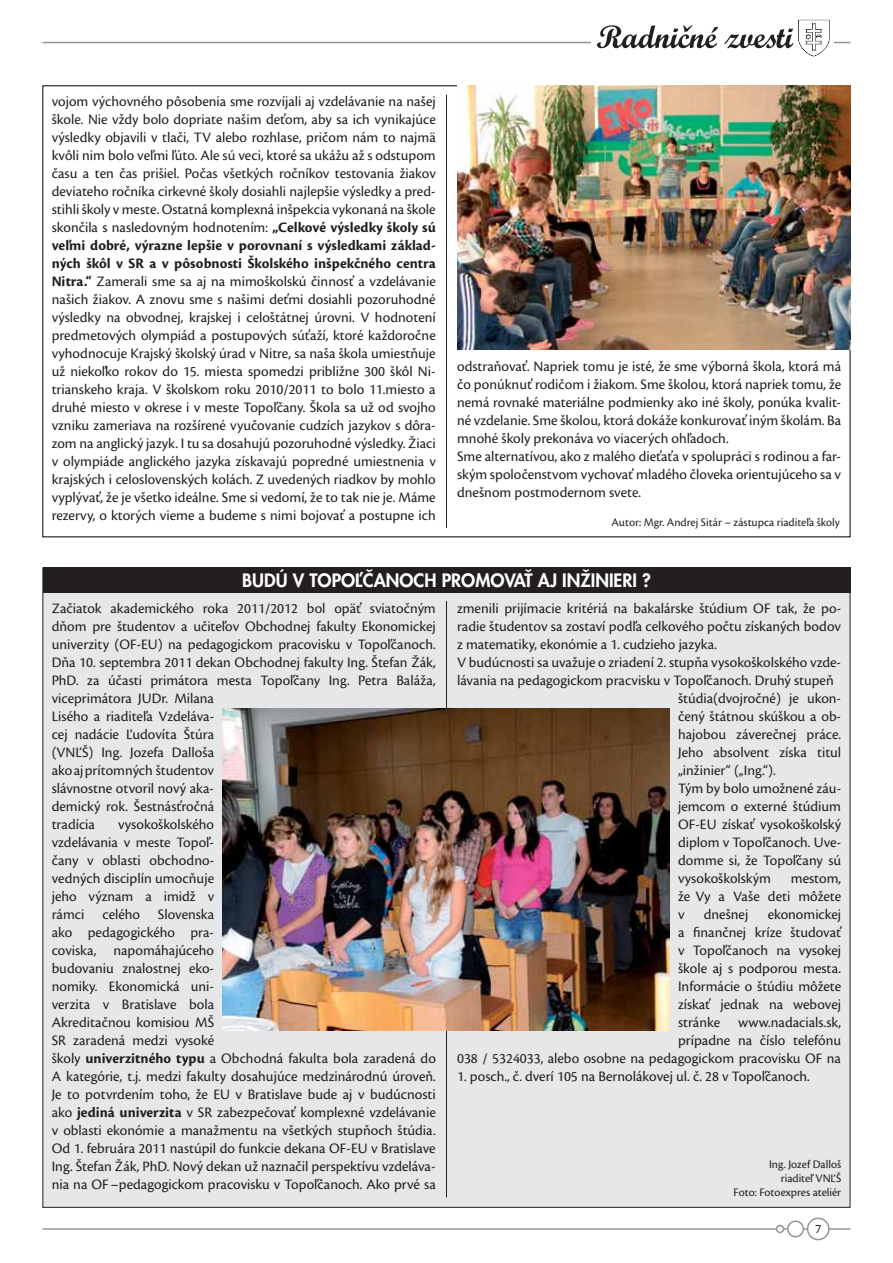
<style>
.page{position:relative;width:893px;height:1263px;background:#fff}
.page>*{position:absolute;margin:0;border:0;box-sizing:border-box;transform-origin:0 0}
.t1{font:800 18px "Futura CE";color:#fff}
.t2{font:15px/18px "Cronos Pro";color:#231f20}
.t3{font:13.5px "Cronos Pro";color:#231f20}
.t4{font:12px/14.4px "Cronos Pro";color:#231f20;text-align:right}
.s1{font-weight:700}
</style>
<div class="page">
<hr style="left:43px;top:1228px;width:807px;height:2px;background:#939598">
<hr style="left:43px;top:42px;width:807px;height:1px;background:#939598">
<div style="left:592px;top:35px;width:242px;height:15px;background:#fff"></div>
<div style="left:808px;top:1218px;width:21px;height:21px;background:#fff;border-radius:50%"></div>
<div style="left:807px;top:1217px;width:23px;height:23px;border:2px solid #939598;border-radius:50%"></div>
<div style="left:788px;top:1221px;width:15px;height:16px;background:#fff;border-radius:50%"></div>
<div style="left:787px;top:1220px;width:17px;height:17px;border:2px solid #939598;border-radius:50%"></div>
<div style="left:777px;top:1225px;width:7px;height:7px;background:#fff;border-radius:50%"></div>
<div style="left:776px;top:1225px;width:8px;height:8px;border:2px solid #939598;border-radius:50%"></div>
<svg style="left:597px;top:20px;width:233px;height:37px"></svg>
<div style="left:43px;top:568px;width:807px;height:639px;background:#e6e7e8"></div>
<div style="left:43px;top:567px;width:807px;height:26px;background:#231f20"></div>
<img style="left:457px;top:85px;width:393px;height:265px">
<hr style="left:446px;top:601px;width:1px;height:596px;background:#231f20">
<hr style="left:446px;top:95px;width:1px;height:433px;background:#231f20">
<img style="left:223px;top:708px;width:447px;height:323px">
<p class="t2" style="left:52px;top:94px;width:386px;text-align:justify">vojom výchovného pôsobenia sme rozvíjali aj vzdelávanie na našej škole. Nie vždy bolo dopriate našim deťom, aby sa ich vynikajúce výsledky objavili v tlači, TV alebo rozhlase, pričom nám to najmä kvôli nim bolo veľmi ľúto. Ale sú veci, ktoré sa ukážu až s odstupom času a ten čas prišiel. Počas všetkých ročníkov testovania žiakov deviateho ročníka cirkevné školy dosiahli najlepšie výsledky a pred&shy;stihli školy v meste. Ostatná komplexná inšpekcia vykonaná na škole skončila s nasledovným hodnotením: <span class="s1">„Celkové výsledky školy sú veľmi dobré, výrazne lepšie v porovnaní s výsledkami základ&shy;ných škôl v SR a v pôsobnosti Školského inšpekčného centra Nitra.“</span> Zamerali sme sa aj na mimoškolskú činnosť a vzdelávanie našich žiakov. A znovu sme s našimi deťmi dosiahli pozoruhodné výsledky na obvodnej, krajskej i celoštátnej úrovni. V hodnotení predmetových olympiád a postupových súťaží, ktoré každoročne vyhodnocuje Krajský školský úrad v Nitre, sa naša škola umiestňuje už niekoľko rokov do 15. miesta spomedzi približne 300 škôl Ni&shy;trianskeho kraja. V školskom roku 2010/2011 to bolo 11.miesto a druhé miesto v okrese i v meste Topoľčany. Škola sa už od svojho vzniku zameriava na rozšírené vyučovanie cudzích jazykov s dôra&shy;zom na anglický jazyk. I tu sa dosahujú pozoruhodné výsledky. Žiaci v olympiáde anglického jazyka získavajú popredné umiestnenia v krajských i celoslovenských kolách. Z uvedených riadkov by mohlo vyplývať, že je všetko ideálne. Sme si vedomí, že to tak nie je. Máme rezervy, o ktorých vieme a budeme s nimi bojovať a postupne ich</p>
<p class="t2" style="left:457px;top:359px;width:386px">odstraňovať. Napriek tomu je isté, že sme výborná škola, ktorá má čo ponúknuť rodičom i žiakom. Sme školou, ktorá napriek tomu, že nemá rovnaké materiálne podmienky ako iné školy, ponúka kvalit&shy;né vzdelanie. Sme školou, ktorá dokáže konkurovať iným školám. Ba mnohé školy prekonáva vo viacerých ohľadoch.<br>Sme alternatívou, ako z malého dieťaťa v spolupráci s rodinou a far&shy;ským spoločenstvom vychovať mladého človeka orientujúceho sa v dnešnom postmodernom svete.</p>
<p class="t4" style="left:612px;top:516px;width:230px">Autor: Mgr. Andrej Sitár – zástupca riaditeľa školy</p>
<p class="t1" style="left:242px;top:573px;width:410px">BUDÚ V TOPOĽČANOCH PROMOVAŤ AJ INŽINIERI ?</p>
<p class="t2" style="left:52px;top:601px;width:386px">Začiatok akademického roka 2011/2012 bol opäť sviatočným dňom pre študentov a učiteľov Obchodnej fakulty Ekonomickej univerzity (OF-EU) na pedagogickom pracovisku v Topoľčanoch.<br>Dňa 10. septembra 2011 dekan Obchodnej fakulty Ing. Štefan Žák, PhD. za účasti primátora mesta Topoľčany Ing. Petra Baláža, viceprimátora JUDr. Milana<br>Lisého a riaditeľa Vzdeláva-<br>cej nadácie Ľudovíta Štúra<br>(VNĽŠ) Ing. Jozefa Dalloša<br>ako aj prítomných študentov<br>slávnostne otvoril nový aka-<br>demický rok. Šestnásťročná<br>tradícia</p>
<p class="t2" style="left:52px;top:817px;width:386px;text-indent:66px">vysokoškolského<br>vzdelávania v meste Topoľ-<br>čany v oblasti obchodno-<br>vedných disciplín umocňuje<br>jeho význam a imidž v<br>rámci celého Slovenska<br>ako pedagogického pra-<br>coviska, napomáhajúceho<br>budovaniu znalostnej eko-<br>nomiky. Ekonomická uni-<br>verzita v Bratislave bola<br>Akreditačnou komisiou MŠ<br>SR zaradená medzi vysoké<br>školy <span class="s1">univerzitného typu</span> a Obchodná fakulta bola zaradená do A kategórie, t.j. medzi fakulty dosahujúce medzinárodnú úroveň.<br>Je to potvrdením toho, že EU v Bratislave bude aj v budúcnosti ako <span class="s1">jediná univerzita</span> v SR zabezpečovať komplexné vzdelávanie v oblasti ekonómie a manažmentu na všetkých stupňoch štúdia.<br>Od 1. februára 2011 nastúpil do funkcie dekana OF-EU v Bratislave Ing. Štefan Žák, PhD. Nový dekan už naznačil perspektívu vzdeláva&shy;nia na OF – pedagogickom pracovisku v Topoľčanoch. Ako prvé sa</p>
<p class="t2" style="left:457px;top:601px;width:386px">zmenili prijímacie kritériá na bakalárske štúdium OF tak, že po-</p>
<p class="t2" style="left:457px;top:619px;width:385px">radie študentov sa zostaví podľa celkového počtu získaných bodov</p>
<p class="t2" style="left:457px;top:637px;width:261px">z matematiky, ekonómie a 1. cudzieho jazyka.</p>
<p class="t2" style="left:457px;top:655px;width:385px">V budúcnosti sa uvažuje o zriadení 2. stupňa vysokoškolského vzde-</p>
<p class="t2" style="left:457px;top:673px;width:378px">lávania na pedagogickom pracvisku v Topoľčanoch. Druhý stupeň</p>
<p class="t2" style="left:678px;top:691px;width:165px">štúdia(dvojročné) je ukon-</p>
<p class="t2" style="left:678px;top:709px;width:164px">čený štátnou skúškou a ob-</p>
<p class="t2" style="left:678px;top:727px;width:165px">hajobou záverečnej práce.</p>
<p class="t2" style="left:678px;top:745px;width:165px">Jeho absolvent získa titul</p>
<p class="t2" style="left:678px;top:763px;width:99px">„inžinier“ („Ing.“).</p>
<p class="t2" style="left:678px;top:781px;width:165px">Tým by bolo umožnené záu-</p>
<p class="t2" style="left:678px;top:799px;width:165px">jemcom o externé štúdium</p>
<p class="t2" style="left:678px;top:817px;width:165px">OF-EU získať vysokoškolský</p>
<p class="t2" style="left:678px;top:835px;width:165px">diplom v Topoľčanoch. Uve-</p>
<p class="t2" style="left:678px;top:853px;width:165px">domme si, že Topoľčany sú</p>
<p class="t2" style="left:678px;top:871px;width:94px">vysokoškolským</p>
<p class="t2" style="left:678px;top:871px;width:165px;text-align:justify;text-indent:113px">mestom, že Vy a Vaše deti môžete v</p>
<p class="t2" style="left:457px;top:907px;width:386px;text-align:right">ekonomickej<br>a finančnej kríze študovať<br>v Topoľčanoch na vysokej<br>škole aj s podporou mesta.<br>Informácie o štúdiu môžete<br>získať jednak na webovej<br>stránke www.nadacials.sk,<br>prípadne na číslo telefónu<br>038 / 5324033, alebo osobne na pedagogickom pracovisku OF na</p>
<p class="t2" style="left:457px;top:1069px;width:354px">1. posch., č. dverí 105 na Bernolákovej ul. č. 28 v Topoľčanoch.</p>
<p class="t2" style="left:704px;top:907px;width:46px">dnešnej</p>
<p class="t4" style="left:733px;top:1157px;width:109px">Ing. Jozef Dalloš<br>riaditeľ VNĽŠ<br>Foto: Fotoexpres ateliér</p>
<p class="t3" style="left:815px;top:1223px;width:8px">7</p>
</div>
